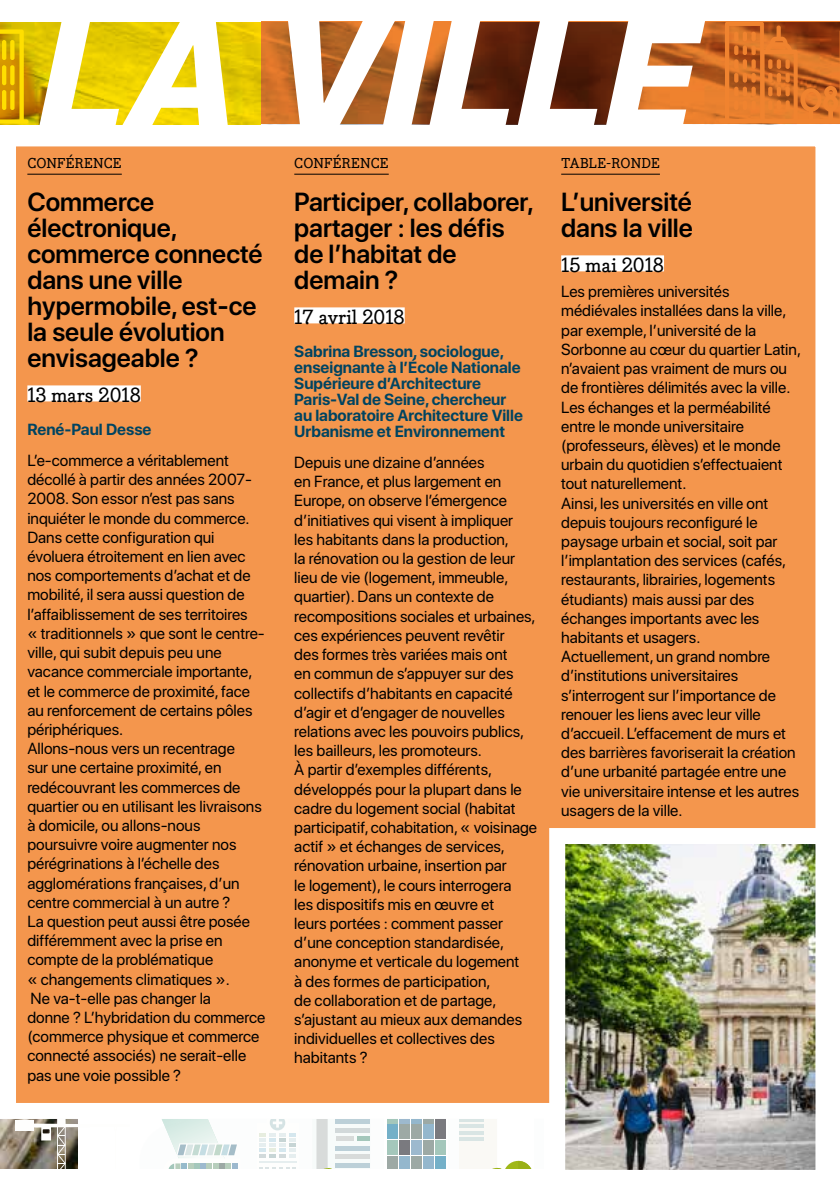
<style>
.page{position:relative;width:840px;height:1191px;background:#fff}
.page>*{position:absolute;margin:0;border:0;box-sizing:border-box;transform-origin:0 0}
.t1{font:italic 800 159px "SF Pro Display";color:#fff}
.t2{font:600 26px/26px "SF Pro Display";color:#000}
.t3{font:500 20px "Bodoni Egyptian Pro";color:#000}
.t4{font:16px/19.2px "SF Pro Display";color:#000}
.t5{font:700 16px/16px "SF Pro Display";color:#004461}
.t6{font:500 14px "Bodoni Egyptian Pro";color:#000}
</style>
<div class="page">
<img style="left:0;top:1119px;width:19px;height:49px">
<div style="left:269px;top:1115px;width:16px;height:15px;background:#d5e3e4;border-radius:50%"></div>
<svg style="left:273px;top:1119px;width:9px;height:8px"></svg>
<svg style="left:259px;top:1133px;width:37px;height:24px"></svg>
<hr style="left:258px;top:1161px;width:38px;height:2px;background:#e6eeef">
<svg style="left:259px;top:1167px;width:37px;height:1px"></svg>
<svg style="left:387px;top:1119px;width:59px;height:49px"></svg>
<div style="left:386px;top:1108px;width:11px;height:15px;background:#a4c7bb"></div>
<div style="left:398px;top:1108px;width:11px;height:15px;background:#9db9ce"></div>
<div style="left:411px;top:1108px;width:10px;height:15px;background:#94b7cd"></div>
<div style="left:423px;top:1108px;width:10px;height:15px;background:#9da9a5"></div>
<div style="left:435px;top:1108px;width:10px;height:15px;background:#7a7a7f"></div>
<div style="left:386px;top:1124px;width:11px;height:14px;background:#74b0c8"></div>
<div style="left:398px;top:1124px;width:11px;height:14px;background:#9da9a5"></div>
<div style="left:411px;top:1124px;width:10px;height:14px;background:#9da9a5"></div>
<div style="left:423px;top:1124px;width:10px;height:14px;background:#94b7cd"></div>
<div style="left:435px;top:1124px;width:10px;height:14px;background:#7a7a7f"></div>
<div style="left:386px;top:1140px;width:11px;height:14px;background:#a4c7bb"></div>
<div style="left:398px;top:1140px;width:11px;height:14px;background:#7a7a7f"></div>
<div style="left:411px;top:1140px;width:10px;height:14px;background:#9db9ce"></div>
<div style="left:423px;top:1140px;width:10px;height:14px;background:#9da9a5"></div>
<div style="left:435px;top:1140px;width:10px;height:14px;background:#a4c7bb"></div>
<div style="left:386px;top:1156px;width:11px;height:12px;background:#9da9a5"></div>
<div style="left:398px;top:1156px;width:11px;height:12px;background:#94b7cd"></div>
<div style="left:411px;top:1156px;width:10px;height:12px;background:#9da9a5"></div>
<div style="left:423px;top:1156px;width:10px;height:12px;background:#94b7cd"></div>
<div style="left:435px;top:1156px;width:10px;height:12px;background:#74b0c8"></div>
<div style="left:15px;top:1120px;width:19px;height:10px;background:#fefefd"></div>
<svg style="left:19px;top:1119px;width:219px;height:49px"></svg>
<hr style="left:115px;top:1130px;width:1px;height:38px;background:#fefefd">
<svg style="left:459px;top:1119px;width:73px;height:50px"></svg>
<svg style="left:316px;top:1119px;width:54px;height:50px"></svg>
<div style="left:8px;top:138px;width:815px;height:973px;background:#f4964d"></div>
<hr style="left:27px;top:174px;width:95px;height:1px;background:#000">
<div style="left:27px;top:385px;width:114px;height:16px;background:#fff"></div>
<hr style="left:294px;top:174px;width:94px;height:1px;background:#000">
<div style="left:294px;top:307px;width:110px;height:16px;background:#fff"></div>
<hr style="left:561px;top:174px;width:98px;height:1px;background:#000">
<div style="left:561px;top:255px;width:102px;height:16px;background:#fff"></div>
<div style="left:0;top:130px;width:831px;height:989px;border:16px solid #fff"></div>
<img style="left:566px;top:845px;width:248px;height:323px">
<div style="left:549px;top:828px;width:282px;height:357px;border:16px solid #fff"></div>
<svg style="left:261px;top:22px;width:578px;height:102px;background:#964a19"></svg>
<svg style="left:0;top:23px;width:261px;height:102px;background:#e5c800"></svg>
<svg style="left:0;top:22px;width:29px;height:102px;background:#d7a700"></svg>
<hr style="left:2px;top:65px;width:4px;height:20px;background:#ffdf00;border-radius:2px">
<div style="left:10px;top:65px;width:5px;height:20px;background:#ffdf00;border-radius:2px"></div>
<hr style="left:2px;top:40px;width:4px;height:20px;background:#ffdf00;border-radius:2px">
<div style="left:10px;top:40px;width:5px;height:20px;background:#ffdf00;border-radius:2px"></div>
<hr style="left:2px;top:90px;width:4px;height:20px;background:#ffdf00;border-radius:2px">
<div style="left:10px;top:90px;width:5px;height:20px;background:#ffdf00;border-radius:2px"></div>
<svg style="left:718px;top:22px;width:121px;height:101px;background:#cc6924"></svg>
<div style="left:767px;top:100px;width:5px;height:10px;background:#f0832f;border-radius:2px"></div>
<hr style="left:776px;top:100px;width:4px;height:10px;background:#f0832f;border-radius:2px">
<hr style="left:785px;top:100px;width:4px;height:10px;background:#f0832f;border-radius:2px">
<h1 class="t1" style="left:35px;top:-39px;width:660px">LA VILLE</h1>
<p class="t6" style="left:27px;top:155px;width:96px">CONFÉRENCE</p>
<h2 class="t2" style="left:27px;top:190px;width:236px">Commerce électronique, commerce connecté dans une ville hypermobile, est-ce la seule évolution envisageable ?</h2>
<p class="t3" style="left:27px;top:383px;width:115px">13 mars 2018</p>
<p class="t5" style="left:27px;top:422px;width:126px">René-Paul Desse</p>
<p class="t4" style="left:27px;top:451px;width:239px">L’e-commerce a véritablement décollé à partir des années 2007-<br>2008. Son essor n’est pas sans inquiéter le monde du commerce.<br>Dans cette configuration qui évoluera étroitement en lien avec nos comportements d’achat et de mobilité, il sera aussi question de l’affaiblissement de ses territoires<br>« traditionnels » que sont le centre&shy;ville, qui subit depuis peu une vacance commerciale importante, et le commerce de proximité, face au renforcement de certains pôles périphériques.<br>Allons-nous vers un recentrage<br>sur une certaine proximité, en redécouvrant les commerces de quartier ou en utilisant les livraisons à domicile, ou allons-nous poursuivre voire augmenter nos pérégrinations à l’échelle des agglomérations françaises, d’un centre commercial à un autre ?<br>La question peut aussi être posée différemment avec la prise en compte de la problématique<br>« changements climatiques ».<br>Ne va-t-elle pas changer la<br>donne ? L’hybridation du commerce (commerce physique et commerce connecté associés) ne serait-elle pas une voie possible ?</p>
<p class="t6" style="left:294px;top:155px;width:96px">CONFÉRENCE</p>
<h2 class="t2" style="left:294px;top:190px;width:241px">Participer, collaborer, partager : les défis de l’habitat de demain ?</h2>
<p class="t3" style="left:294px;top:305px;width:112px">17 avril 2018</p>
<p class="t5" style="left:294px;top:344px;width:230px">Sabrina Bresson, sociologue, enseignante à l’École Nationale<br>Supérieure d’Architecture<br>Paris-Val de Seine, chercheur au laboratoire Architecture Ville<br>Urbanisme et Environnement</p>
<p class="t4" style="left:294px;top:453px;width:244px">Depuis une dizaine d’années<br>en France, et plus largement en<br>Europe, on observe l’émergence d’initiatives qui visent à impliquer<br>les habitants dans la production,<br>la rénovation ou la gestion de leur lieu de vie (logement, immeuble, quartier). Dans un contexte de recompositions sociales et urbaines, ces expériences peuvent revêtir<br>des formes très variées mais ont<br>en commun de s’appuyer sur des collectifs d’habitants en capacité d’agir et d’engager de nouvelles relations avec les pouvoirs publics, les bailleurs, les promoteurs.<br>À partir d’exemples différents, développés pour la plupart dans le cadre du logement social (habitat participatif, cohabitation, « voisinage actif » et échanges de services, rénovation urbaine, insertion par<br>le logement), le cours interrogera<br>les dispositifs mis en œuvre et<br>leurs portées : comment passer d’une conception standardisée, anonyme et verticale du logement<br>à des formes de participation,<br>de collaboration et de partage, s’ajustant au mieux aux demandes individuelles et collectives des habitants ?</p>
<p class="t6" style="left:561px;top:155px;width:100px">TABLE-RONDE</p>
<h2 class="t2" style="left:561px;top:190px;width:133px">L’université dans la ville</h2>
<p class="t3" style="left:561px;top:253px;width:104px">15 mai 2018</p>
<p class="t4" style="left:561px;top:282px;width:241px">Les premières universités médiévales installées dans la ville, par exemple, l’université de la<br>Sorbonne au cœur du quartier Latin, n’avaient pas vraiment de murs ou de frontières délimités avec la ville.<br>Les échanges et la perméabilité entre le monde universitaire (professeurs, élèves) et le monde urbain du quotidien s’effectuaient tout naturellement.<br>Ainsi, les universités en ville ont depuis toujours reconfiguré le paysage urbain et social, soit par l’implantation des services (cafés, restaurants, librairies, logements étudiants) mais aussi par des échanges importants avec les habitants et usagers.<br>Actuellement, un grand nombre d’institutions universitaires s’interrogent sur l’importance de renouer les liens avec leur ville d’accueil. L’effacement de murs et des barrières favoriserait la création d’une urbanité partagée entre une vie universitaire intense et les autres usagers de la ville.</p>
</div>
